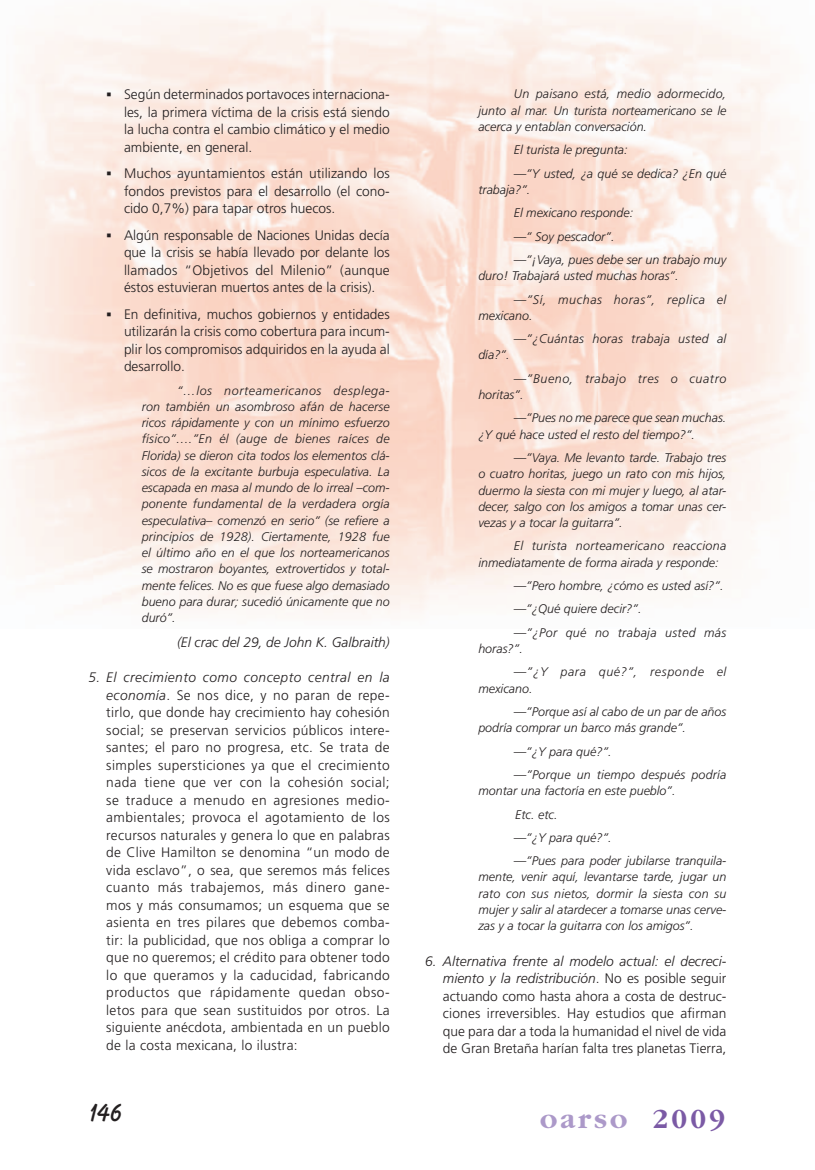
<style>
.page{position:relative;width:815px;height:1170px;background:#fff}
.page>*{position:absolute;margin:0;border:0;box-sizing:border-box;transform-origin:0 0}
.t1{font:700 28.75px "Garamond";letter-spacing:.1em;color:#ac99c9}
.t2{font:700 25px "Balloon BT";color:#231f20}
.t3{font:300 13.75px/17.5px "Frutiger";color:#231f20;text-align:justify}
.t4{font:italic 300 13.75px "Frutiger";color:#231f20}
.t5{font:italic 300 12.5px/16.2px "Frutiger";color:#231f20}
.t6{font:italic 300 12.5px/23.4px "Frutiger";letter-spacing:.025em;color:#231f20}
.t7{font:italic 300 12.5px/16.2px "Frutiger";letter-spacing:.045em;color:#231f20}
.t8{font:italic 300 12.5px/23.4px "Frutiger";letter-spacing:.05em;color:#231f20}
.s1{font-style:italic}
.s2{color:#7b5aa5}
</style>
<div class="page">
<img style="left:3px;top:3px;width:799px;height:612px">
<svg style="left:107px;top:93px;width:4px;height:4px"></svg>
<svg style="left:107px;top:172px;width:4px;height:4px"></svg>
<svg style="left:107px;top:233px;width:4px;height:4px"></svg>
<svg style="left:107px;top:312px;width:4px;height:4px"></svg>
<p class="t3" style="left:124px;top:87px;width:267px">Según determinados portavoces internaciona&shy;les, la primera víctima de la crisis está siendo la lucha contra el cambio climático y el medio ambiente, en general.</p>
<p class="t3" style="left:124px;top:165px;width:267px">Muchos ayuntamientos están utilizando los fondos previstos para el desarrollo (el cono&shy;cido 0,7%) para tapar otros huecos.</p>
<p class="t3" style="left:124px;top:227px;width:267px">Algún responsable de Naciones Unidas decía que la crisis se había llevado por delante los llamados “Objetivos del Milenio” (aunque éstos estuvieran muertos antes de la crisis).</p>
<p class="t3" style="left:124px;top:306px;width:267px">En definitiva, muchos gobiernos y entidades utilizarán la crisis como cobertura para incum&shy;plir los compromisos adquiridos en la ayuda al desarrollo.</p>
<p class="t5" style="left:142px;top:382px;width:250px;text-align:justify;text-indent:35px">“…los norteamericanos desplega&shy;ron también un asombroso afán de hacerse ricos rápidamente y con un mínimo esfuerzo físico”….”En él (auge de bienes raíces de Florida) se dieron cita todos los elementos clá&shy;sicos de la excitante burbuja especulativa. La escapada en masa al mundo de lo irreal –com&shy;ponente fundamental de la verdadera orgía especulativa– comenzó en serio” (se refiere a principios de 1928). Ciertamente, 1928 fue el último año en el que los norteamericanos se mostraron boyantes, extrovertidos y total&shy;mente felices. No es que fuese algo demasiado bueno para durar; sucedió únicamente que no duró”.</p>
<p class="t4" style="left:177px;top:636px;width:214px">(El crac del 29, de John K. Galbraith)</p>
<p class="t3" style="left:106px;top:669px;width:285px;text-indent:-18px"><span class="s1">5. El crecimiento como concepto central en la economía</span>. Se nos dice, y no paran de repe&shy;tirlo, que donde hay crecimiento hay cohesión social; se preservan servicios públicos intere&shy;santes; el paro no progresa, etc. Se trata de simples supersticiones ya que el crecimiento nada tiene que ver con la cohesión social; se traduce a menudo en agresiones medio&shy;ambientales; provoca el agotamiento de los recursos naturales y genera lo que en palabras de Clive Hamilton se denomina “un modo de vida esclavo”, o sea, que seremos más felices cuanto más trabajemos, más dinero gane&shy;mos y más consumamos; un esquema que se asienta en tres pilares que debemos comba&shy;tir: la publicidad, que nos obliga a comprar lo que no queremos; el crédito para obtener todo lo que queramos y la caducidad, fabricando productos que rápidamente quedan obso&shy;letos para que sean sustituidos por otros. La siguiente anécdota, ambientada en un pueblo de la costa mexicana, lo ilustra:</p>
<p class="t5" style="left:478px;top:87px;width:250px;text-align:justify;text-indent:35px">Un paisano está, medio adormecido, junto al mar. Un turista norteamericano se le acerca y entablan conversación.</p>
<p class="t5" style="left:514px;top:139px;width:214px;line-height:23.4px">El turista le pregunta:<br>—”Y usted, ¿a qué se dedica? ¿En qué</p>
<p class="t5" style="left:514px;top:178px;width:214px;line-height:23.4px;text-indent:-35px">trabaja?”.<br>El mexicano responde:<br>—” Soy pescador”.<br>—”¡Vaya, pues debe ser un trabajo muy</p>
<p class="t5" style="left:514px;top:265px;width:214px;line-height:23.4px;text-indent:-35px">duro! Trabajará usted muchas horas”.<br>—”Sí, muchas horas”, replica el</p>
<p class="t6" style="left:514px;top:304px;width:214px;text-indent:-35px">mexicano.<br>—”¿Cuántas horas trabaja usted al</p>
<p class="t5" style="left:478px;top:347px;width:33px">día?”.</p>
<p class="t7" style="left:478px;top:371px;width:250px;text-indent:35px">—”Bueno, trabajo tres o cuatro horitas”.</p>
<p class="t5" style="left:478px;top:410px;width:250px;text-indent:35px">—”Pues no me parece que sean muchas. ¿Y qué hace usted el resto del tiempo?”.</p>
<p class="t5" style="left:478px;top:450px;width:250px;text-align:justify;text-indent:35px">—”Vaya. Me levanto tarde. Trabajo tres o cuatro horitas, juego un rato con mis hijos, duermo la siesta con mi mujer y luego, al atar&shy;decer, salgo con los amigos a tomar unas cer&shy;vezas y a tocar la guitarra”.</p>
<p class="t5" style="left:478px;top:538px;width:250px;text-indent:35px">El turista norteamericano reacciona inmediatamente de forma airada y responde:</p>
<p class="t5" style="left:514px;top:574px;width:214px;line-height:23.4px">—”Pero hombre, ¿cómo es usted así?”. —”¿Qué quiere decir?”.<br>—”¿Por qué no trabaja usted más</p>
<p class="t8" style="left:514px;top:637px;width:214px;text-indent:-35px">horas?”.<br>—”¿Y para qué?”, responde el</p>
<p class="t5" style="left:514px;top:677px;width:214px;line-height:23.4px;text-indent:-35px">mexicano.<br>—”Porque así al cabo de un par de años</p>
<p class="t5" style="left:514px;top:716px;width:214px;line-height:23.4px;text-indent:-35px">podría comprar un barco más grande”.<br>—”¿Y para qué?”.<br>—”Porque un tiempo después podría</p>
<p class="t5" style="left:514px;top:779px;width:214px;line-height:23.4px;text-indent:-35px">montar una factoría en este pueblo”.<br>Etc. etc.<br>—”¿Y para qué?”.<br>—”Pues para poder jubilarse tranquila-</p>
<p class="t5" style="left:478px;top:869px;width:250px;text-align:justify">mente, venir aquí, levantarse tarde, jugar un rato con sus nietos, dormir la siesta con su mujer y salir al atardecer a tomarse unas cerve&shy;zas y a tocar la guitarra con los amigos”.</p>
<p class="t3" style="left:443px;top:952px;width:285px;text-indent:-18px"><span class="s1">6. Alternativa frente al modelo actual: el decreci&shy;miento y la redistribución</span>. No es posible seguir actuando como hasta ahora a costa de destruc&shy;ciones irreversibles. Hay estudios que afirman que para dar a toda la humanidad el nivel de vida de Gran Bretaña harían falta tres planetas Tierra,</p>
<h2 class="t2" style="left:90px;top:1097px;width:34px">146</h2>
<h1 class="t1" style="left:540px;top:1107px;width:187px">oarso <span class="s2">2009</span></h1>
</div>
